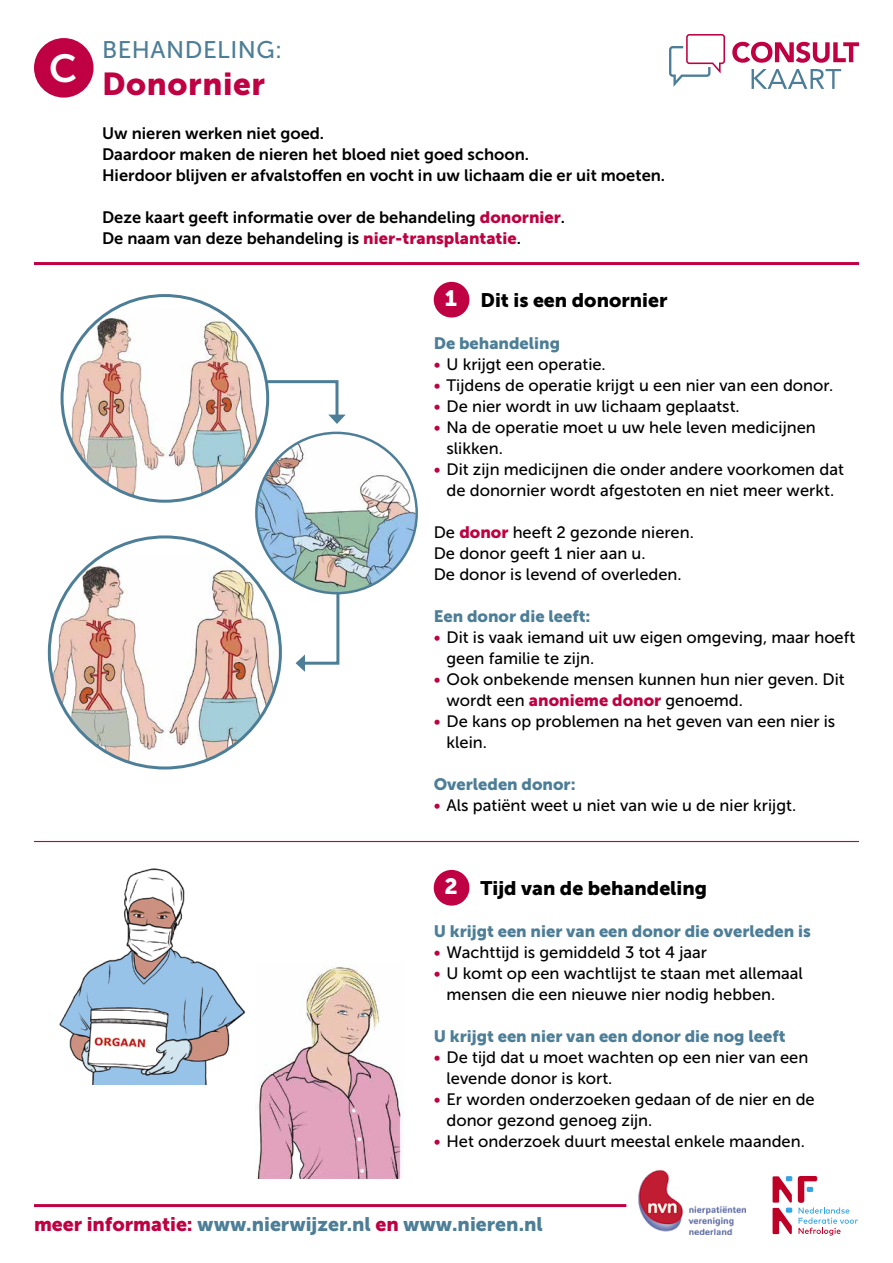
<style>
.page{position:relative;width:893px;height:1263px;background:#fff}
.page>*{position:absolute;margin:0;border:0;box-sizing:border-box;transform-origin:0 0}
.t1{font:39px "Museo Sans 700";color:#fff}
.t2{font:31.5px "Museo Sans 900";letter-spacing:.02em;color:#bf0042}
.t3{font:24px "Museo Sans 500";letter-spacing:.02em;color:#4d7e97}
.t4{font:19.5px "Museo Sans 900";color:#4d7e97}
.t5{font:19.5px "Museo Sans 900";color:#000}
.t6{font:16.5px/21px "Museo Sans 500";color:#000}
.t7{font:16.5px/21px "Museo Sans 700";color:#000}
.t8{font:16.5px "Museo Sans 900";color:#4d7e97}
.s1{font-family:"Museo Sans 900";color:#bf0042}
.s2{font-size:22.05px;color:#fff}
.s3{color:#bf0042}
</style>
<div class="page">
<svg style="left:732px;top:42px;width:127px;height:21px"></svg>
<svg style="left:752px;top:69px;width:89px;height:20px"></svg>
<svg style="left:669px;top:34px;width:56px;height:53px"></svg>
<hr style="left:34px;top:1204px;width:592px;height:3px;background:#bf0042">
<svg style="left:773px;top:1176px;width:19px;height:58px"></svg>
<svg style="left:798px;top:1176px;width:60px;height:59px"></svg>
<img style="left:638px;top:1170px;width:107px;height:64px">
<hr style="left:34px;top:262px;width:825px;height:3px;background:#bf0042">
<div style="left:434px;top:870px;width:35px;height:36px;background:#bf0042;border-radius:50%"></div>
<div style="left:434px;top:282px;width:35px;height:36px;background:#bf0042;border-radius:50%"></div>
<hr style="left:34px;top:841px;width:825px;height:1px;background:#bf0042">
<div style="left:34px;top:38px;width:60px;height:60px;background:#bf0042;border-radius:50%"></div>
<img style="left:67px;top:309px;width:196px;height:191px">
<img style="left:59px;top:868px;width:187px;height:216px">
<img style="left:257px;top:967px;width:146px;height:211px">
<img style="left:256px;top:433px;width:161px;height:160px;border-radius:80px">
<img style="left:49px;top:554px;width:231px;height:214px">
<svg style="left:264px;top:379px;width:82px;height:45px"></svg>
<svg style="left:296px;top:590px;width:45px;height:82px"></svg>
<h1 class="t1" style="left:49px;top:47px;width:29px">C</h1>
<h3 class="t3" style="left:102px;top:36px;width:182px">BEHANDELING:</h3>
<h2 class="t2" style="left:102px;top:67px;width:164px">Donornier</h2>
<p class="t7" style="left:102px;top:123px;width:565px">Uw nieren werken niet goed.<br>Daardoor maken de nieren het bloed niet goed schoon.<br>Hierdoor blijven er afvalstoffen en vocht in uw lichaam die er uit moeten.</p>
<p class="t7" style="left:102px;top:207px;width:465px">Deze kaart geeft informatie over de behandeling <span class="s1">donornier</span>.<br>De naam van deze behandeling is <span class="s1">nier-transplantatie</span>.</p>
<p class="t5" style="left:445px;top:289px;width:224px"><span class="s2">1</span> Dit is een donornier</p>
<p class="t8" style="left:434px;top:334px;width:128px">De behandeling</p>
<p class="t6" style="left:434px;top:354px;width:174px"><span class="s3">•</span> U krijgt een operatie.</p>
<p class="t6" style="left:434px;top:375px;width:401px"><span class="s3">•</span> Tijdens de operatie krijgt u een nier van een donor.</p>
<p class="t6" style="left:434px;top:396px;width:308px"><span class="s3">•</span> De nier wordt in uw lichaam geplaatst.</p>
<p class="t6" style="left:446px;top:417px;width:371px;text-indent:-13px"><span class="s3">•</span> Na de operatie moet u uw hele leven medicijnen slikken.</p>
<p class="t6" style="left:434px;top:459px;width:412px;text-align:center"><span class="s3">•</span> Dit zijn medicijnen die onder andere voorkomen dat de donornier wordt afgestoten en niet meer werkt.</p>
<p class="t6" style="left:434px;top:522px;width:262px">De <span class="s1">donor</span> heeft 2 gezonde nieren.<br>De donor geeft 1 nier aan u.<br>De donor is levend of overleden.</p>
<p class="t8" style="left:434px;top:607px;width:158px">Een donor die leeft:</p>
<p class="t6" style="left:446px;top:627px;width:410px;text-indent:-13px"><span class="s3">•</span> Dit is vaak iemand uit uw eigen omgeving, maar hoeft geen familie te zijn.</p>
<p class="t6" style="left:446px;top:669px;width:400px;text-indent:-13px"><span class="s3">•</span> Ook onbekende mensen kunnen hun nier geven. Dit wordt een <span class="s1">anonieme donor</span> genoemd.</p>
<p class="t6" style="left:446px;top:711px;width:390px;text-indent:-13px"><span class="s3">•</span> De kans op problemen na het geven van een nier is klein.</p>
<p class="t8" style="left:434px;top:775px;width:143px">Overleden donor:</p>
<p class="t6" style="left:434px;top:795px;width:364px"><span class="s3">•</span> Als patiënt weet u niet van wie u de nier krijgt.</p>
<p class="t5" style="left:444px;top:877px;width:264px"><span class="s2">2</span> Tijd van de behandeling</p>
<p class="t8" style="left:434px;top:922px;width:379px">U krijgt een nier van een donor die overleden is</p>
<p class="t6" style="left:434px;top:942px;width:275px"><span class="s3">•</span> Wachttijd is gemiddeld 3 tot 4 jaar</p>
<p class="t6" style="left:446px;top:963px;width:358px;text-indent:-13px"><span class="s3">•</span> U komt op een wachtlijst te staan met allemaal mensen die een nieuwe nier nodig hebben.</p>
<p class="t8" style="left:434px;top:1027px;width:353px">U krijgt een nier van een donor die nog leeft</p>
<p class="t6" style="left:446px;top:1047px;width:363px;text-indent:-13px"><span class="s3">•</span> De tijd dat u moet wachten op een nier van een levende donor is kort.</p>
<p class="t6" style="left:446px;top:1089px;width:370px;text-indent:-13px"><span class="s3">•</span> Er worden onderzoeken gedaan of de nier en de donor gezond genoeg zijn.</p>
<p class="t6" style="left:434px;top:1131px;width:373px"><span class="s3">•</span> Het onderzoek duurt meestal enkele maanden.</p>
<p class="t4" style="left:34px;top:1213px;width:510px"><span class="s3">meer informatie:</span> www.nierwijzer.nl <span class="s3">en</span> www.nieren.nl</p>
</div>
